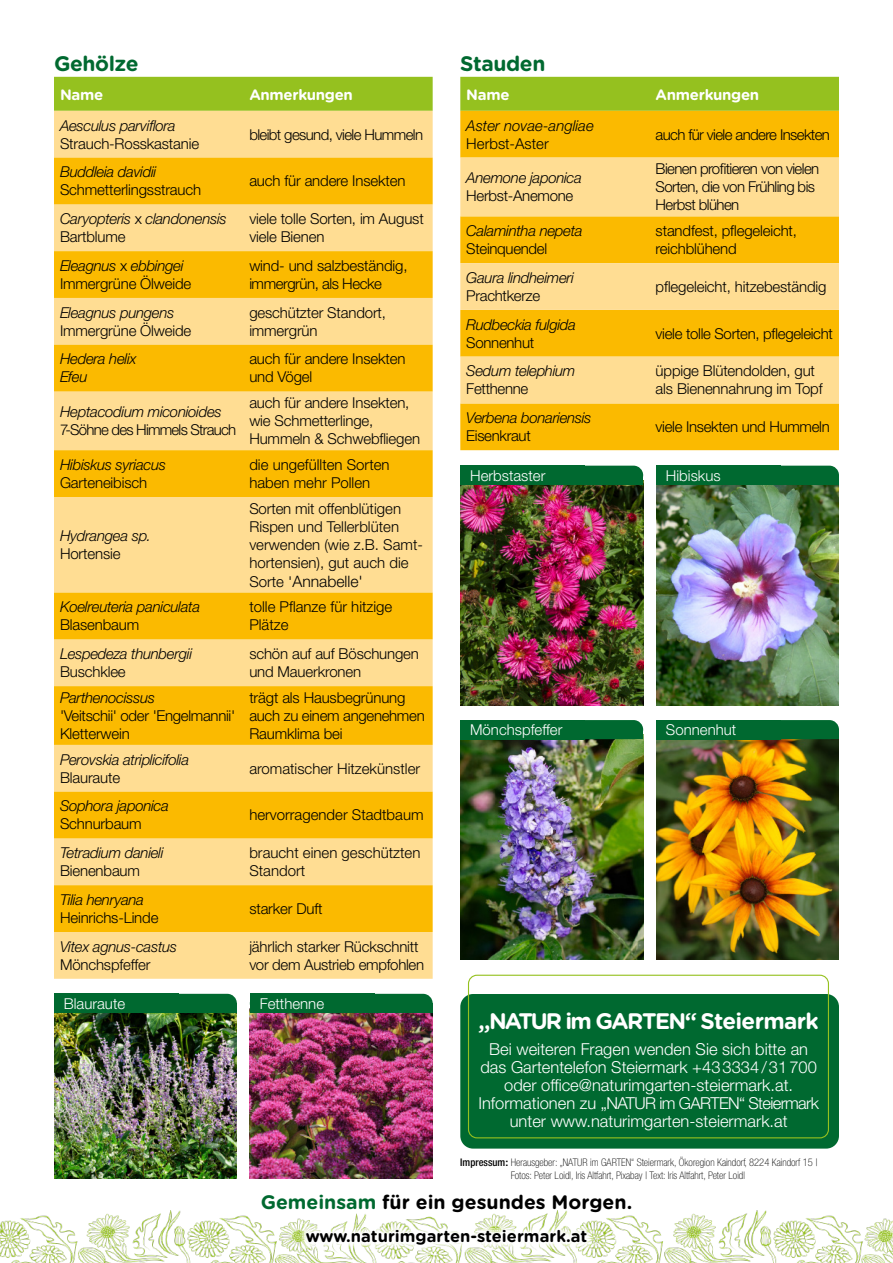
<style>
.page{position:relative;width:893px;height:1263px;background:#fff}
.page>*{position:absolute;margin:0;border:0;box-sizing:border-box;transform-origin:0 0}
.t1{font:700 22.5px "Gotham Rounded";letter-spacing:-.07em;color:#fff}
.t2{font:700 21px "Gotham Rounded";letter-spacing:-.02em;color:#006930}
.t3{font:700 19.5px "Gotham Rounded";color:#000}
.t4{font:300 16.5px/18px "Helvetica Neue LT Pro";color:#fff;text-align:center}
.t5{font:700 16.5px "Gotham Rounded";color:#000}
.t6{font:300 15.75px "Helvetica Neue LT Pro";color:#000}
.t7{font:300 15px/18px "Helvetica Neue LT Pro";letter-spacing:-.01em;color:#000}
.t8{font:italic 300 15px/18px "Helvetica Neue LT Pro";letter-spacing:-.02em;color:#000}
.t9{font:300 15px/18px "Helvetica Neue LT Pro";letter-spacing:-.04em;color:#000}
.t10{font:300 15px "Helvetica Neue LT Pro";color:#fff}
.t11{font:700 15px "Gotham Rounded";letter-spacing:-.02em;color:#fff}
.t12{font:300 15px "Helvetica Neue LT Pro";letter-spacing:-.05em;color:#000}
.t13{font:italic 300 15px "Helvetica Neue LT Pro";color:#000}
.t14{font:100 condensed 10.5px/12.6px "Helvetica Neue LT Pro";color:#000}
.s1{font-style:normal}
.s2{font-style:italic}
.s3{font-size:15px}
.s4{font-weight:500}
.s5{font-weight:500;font-stretch:normal}
.s6{color:#006930}
</style>
<div class="page">
<img style="left:0;top:1210px;width:893px;height:53px">
<div style="left:460px;top:994px;width:379px;height:154px;background:#006930;border-radius:13px"></div>
<div style="left:468px;top:975px;width:361px;height:163px;border:1px solid #95c11f;border-radius:9px"></div>
<div style="left:54px;top:77px;width:379px;height:34px;background:#95c11f"></div>
<div style="left:54px;top:111px;width:379px;height:868px;background:#ffdd93"></div>
<svg style="left:54px;top:158px;width:379px;height:774px;background:#fccb4a"></svg>
<div style="left:460px;top:77px;width:379px;height:34px;background:#95c11f"></div>
<div style="left:460px;top:111px;width:379px;height:339px;background:#fbba00"></div>
<svg style="left:460px;top:158px;width:379px;height:245px;background:#fdcf5b"></svg>
<img style="left:54px;top:1013px;width:183px;height:165px">
<img style="left:250px;top:1013px;width:183px;height:165px">
<div style="left:164px;top:1003px;width:73px;height:10px;background:#006930"></div>
<div style="left:54px;top:994px;width:183px;height:19px;background:#006930;border-radius:10px"></div>
<div style="left:360px;top:1003px;width:73px;height:10px;background:#006930"></div>
<div style="left:250px;top:994px;width:183px;height:19px;background:#006930;border-radius:10px"></div>
<svg style="left:298px;top:1222px;width:296px;height:31px"></svg>
<img style="left:460px;top:739px;width:183px;height:221px">
<img style="left:460px;top:485px;width:183px;height:220px">
<img style="left:656px;top:739px;width:183px;height:221px">
<img style="left:656px;top:485px;width:183px;height:220px">
<div style="left:570px;top:730px;width:73px;height:9px;background:#006930"></div>
<div style="left:460px;top:720px;width:183px;height:19px;background:#006930;border-radius:10px"></div>
<div style="left:570px;top:475px;width:73px;height:10px;background:#006930"></div>
<div style="left:460px;top:466px;width:183px;height:19px;background:#006930;border-radius:10px"></div>
<div style="left:766px;top:730px;width:73px;height:9px;background:#006930"></div>
<div style="left:656px;top:720px;width:183px;height:19px;background:#006930;border-radius:10px"></div>
<div style="left:766px;top:475px;width:73px;height:10px;background:#006930"></div>
<div style="left:656px;top:466px;width:183px;height:19px;background:#006930;border-radius:10px"></div>
<h2 class="t2" style="left:54px;top:48px;width:86px">Gehölze</h2>
<p class="t11" style="left:60px;top:84px;width:45px">Name</p>
<p class="t11" style="left:249px;top:84px;width:105px">Anmerkungen</p>
<p class="t8" style="left:60px;top:116px;width:117px">Aesculus parviflora</p>
<p class="t7" style="left:60px;top:134px;width:141px">Strauch-Rosskastanie</p>
<p class="t9" style="left:249px;top:125px;width:175px">bleibt gesund, viele Hummeln</p>
<p class="t8" style="left:60px;top:163px;width:98px">Buddleia davidii</p>
<p class="t7" style="left:60px;top:181px;width:143px">Schmetterlingsstrauch</p>
<p class="t7" style="left:249px;top:172px;width:158px">auch für andere Insekten</p>
<p class="t8" style="left:60px;top:210px;width:168px">Caryopteris <span class="s1">x</span> clandonensis<br><span class="s1">Bartblume</span></p>
<p class="t7" style="left:249px;top:209px;width:176px">viele tolle Sorten, im August viele Bienen</p>
<p class="t7" style="left:60px;top:256px;width:133px"><span class="s2">Eleagnus</span> x <span class="s2">ebbingei<br></span>Immergrüne Ölweide</p>
<p class="t7" style="left:249px;top:256px;width:160px">wind- und salzbeständig, immergrün, als Hecke</p>
<p class="t8" style="left:60px;top:303px;width:116px">Eleagnus pungens</p>
<p class="t7" style="left:60px;top:321px;width:133px">Immergrüne Ölweide</p>
<p class="t7" style="left:249px;top:303px;width:138px">geschützter Standort, immergrün</p>
<p class="t8" style="left:60px;top:350px;width:78px">Hedera helix<br>Efeu</p>
<p class="t7" style="left:249px;top:350px;width:158px">auch für andere Insekten und Vögel</p>
<p class="t8" style="left:60px;top:403px;width:163px">Heptacodium miconioides</p>
<p class="t12" style="left:60px;top:421px;width:178px">7-Söhne des Himmels Strauch</p>
<p class="t7" style="left:249px;top:394px;width:172px">auch für andere Insekten, wie Schmetterlinge,<br>Hummeln &amp; Schwebfliegen</p>
<p class="t8" style="left:60px;top:455px;width:108px">Hibiskus syriacus</p>
<p class="t7" style="left:60px;top:473px;width:89px">Garteneibisch</p>
<p class="t8" style="left:60px;top:527px;width:93px">Hydrangea sp.</p>
<p class="t7" style="left:60px;top:544px;width:62px">Hortensie</p>
<p class="t8" style="left:60px;top:598px;width:142px">Koelreuteria paniculata</p>
<p class="t7" style="left:60px;top:616px;width:81px">Blasenbaum</p>
<p class="t8" style="left:60px;top:645px;width:134px">Lespedeza thunbergii</p>
<p class="t7" style="left:60px;top:662px;width:67px">Buschklee</p>
<p class="t8" style="left:60px;top:688px;width:96px">Parthenocissus</p>
<p class="t7" style="left:60px;top:706px;width:177px">'Veitschii' oder 'Engelmannii'<br>Kletterwein</p>
<p class="t8" style="left:60px;top:750px;width:131px">Perovskia atriplicifolia</p>
<p class="t7" style="left:60px;top:768px;width:62px">Blauraute</p>
<p class="t8" style="left:60px;top:797px;width:110px">Sophora japonica</p>
<p class="t7" style="left:60px;top:815px;width:83px">Schnurbaum</p>
<p class="t8" style="left:60px;top:844px;width:105px">Tetradium danieli</p>
<p class="t7" style="left:60px;top:861px;width:82px">Bienenbaum</p>
<p class="t8" style="left:60px;top:890px;width:86px">Tilia henryana</p>
<p class="t7" style="left:60px;top:908px;width:100px">Heinrichs-Linde</p>
<p class="t8" style="left:60px;top:937px;width:119px">Vitex agnus-castus</p>
<p class="t7" style="left:60px;top:955px;width:92px">Mönchspfeffer</p>
<p class="t7" style="left:249px;top:455px;width:142px">die ungefüllten Sorten haben mehr Pollen</p>
<p class="t7" style="left:249px;top:499px;width:175px">Sorten mit offenblütigen<br>Rispen und Tellerblüten verwenden (wie z.B. Samt&shy;hortensien), gut auch die</p>
<p class="t6" style="left:249px;top:571px;width:115px"><span class="s3">Sorte '</span>Annabelle'</p>
<p class="t7" style="left:249px;top:598px;width:145px">tolle Pflanze für hitzige<br>Plätze</p>
<p class="t7" style="left:249px;top:644px;width:171px">schön auf auf Böschungen und Mauerkronen</p>
<p class="t7" style="left:249px;top:688px;width:177px">trägt als Hausbegrünung auch zu einem angenehmen<br>Raumklima bei</p>
<p class="t7" style="left:249px;top:759px;width:172px">aromatischer Hitzekünstler</p>
<p class="t7" style="left:249px;top:806px;width:176px">hervorragender Stadtbaum</p>
<p class="t7" style="left:249px;top:843px;width:173px">braucht einen geschützten<br>Standort</p>
<p class="t7" style="left:249px;top:899px;width:75px">starker Duft</p>
<p class="t7" style="left:249px;top:937px;width:176px">jährlich starker Rückschnitt vor dem Austrieb empfohlen</p>
<p class="t10" style="left:64px;top:994px;width:63px">Blauraute</p>
<p class="t10" style="left:260px;top:994px;width:66px">Fetthenne</p>
<h2 class="t2" style="left:460px;top:48px;width:87px">Stauden</h2>
<p class="t11" style="left:466px;top:84px;width:45px">Name</p>
<p class="t11" style="left:656px;top:84px;width:105px">Anmerkungen</p>
<p class="t13" style="left:466px;top:116px;width:129px">Aster novae-angliae</p>
<p class="t7" style="left:466px;top:134px;width:84px">Herbst-Aster</p>
<p class="t9" style="left:656px;top:125px;width:176px">auch für viele andere Insekten</p>
<p class="t8" style="left:466px;top:169px;width:117px">Anemone japonica</p>
<p class="t7" style="left:466px;top:187px;width:108px">Herbst-Anemone</p>
<p class="t8" style="left:466px;top:222px;width:118px">Calamintha nepeta</p>
<p class="t7" style="left:466px;top:239px;width:82px">Steinquendel</p>
<p class="t8" style="left:466px;top:268px;width:109px">Gaura lindheimeri</p>
<p class="t7" style="left:466px;top:286px;width:75px">Prachtkerze</p>
<p class="t8" style="left:466px;top:315px;width:111px">Rudbeckia fulgida</p>
<p class="t7" style="left:466px;top:333px;width:69px">Sonnenhut</p>
<p class="t8" style="left:466px;top:362px;width:111px">Sedum telephium</p>
<p class="t7" style="left:466px;top:380px;width:64px">Fetthenne</p>
<p class="t8" style="left:466px;top:409px;width:127px">Verbena bonariensis</p>
<p class="t7" style="left:466px;top:426px;width:66px">Eisenkraut</p>
<p class="t10" style="left:470px;top:466px;width:77px">Herbstaster</p>
<p class="t9" style="left:656px;top:160px;width:165px">Bienen profitieren von vielen<br>Sorten, die von Frühling bis<br>Herbst blühen</p>
<p class="t7" style="left:656px;top:221px;width:143px">standfest, pflegeleicht, reichblühend</p>
<p class="t7" style="left:656px;top:277px;width:172px">pflegeleicht, hitzebeständig</p>
<p class="t7" style="left:656px;top:324px;width:179px">viele tolle Sorten, pflegeleicht</p>
<p class="t7" style="left:656px;top:362px;width:168px">üppige Blütendolden, gut als Bienennahrung im Topf</p>
<p class="t7" style="left:656px;top:417px;width:176px">viele Insekten und Hummeln</p>
<p class="t10" style="left:666px;top:466px;width:56px">Hibiskus</p>
<p class="t10" style="left:470px;top:720px;width:94px">Mönchspfeffer</p>
<p class="t10" style="left:666px;top:720px;width:72px">Sonnenhut</p>
<h1 class="t1" style="left:479px;top:1004px;width:342px">„NATUR im GARTEN“ Steiermark</h1>
<p class="t4" style="left:478px;top:1040px;width:342px">Bei weiteren Fragen wenden Sie sich bitte an das Gartentelefon Steiermark +433334/31700 oder office@naturimgarten-steiermark.at.<br>Informationen zu „NATUR im GARTEN“ Steiermark unter www.naturimgarten-steiermark.at</p>
<p class="t14" style="left:511px;top:1156px;width:309px;text-indent:-50px"><span class="s4">Impressum</span><span class="s5">:</span> Herausgeber: „NATUR im GARTEN“ Steiermark, Ökoregion Kaindorf, 8224 Kaindorf 15 |<br>Fotos: Peter Loidl, Iris Altfahrt, Pixabay | Text: Iris Altfahrt, Peter Loidl</p>
<h3 class="t3" style="left:261px;top:1188px;width:373px"><span class="s6">Gemeinsam</span> für ein gesundes Morgen.</h3>
<p class="t5" style="left:306px;top:1224px;width:283px">www.naturimgarten-steiermark.at</p>
</div>
